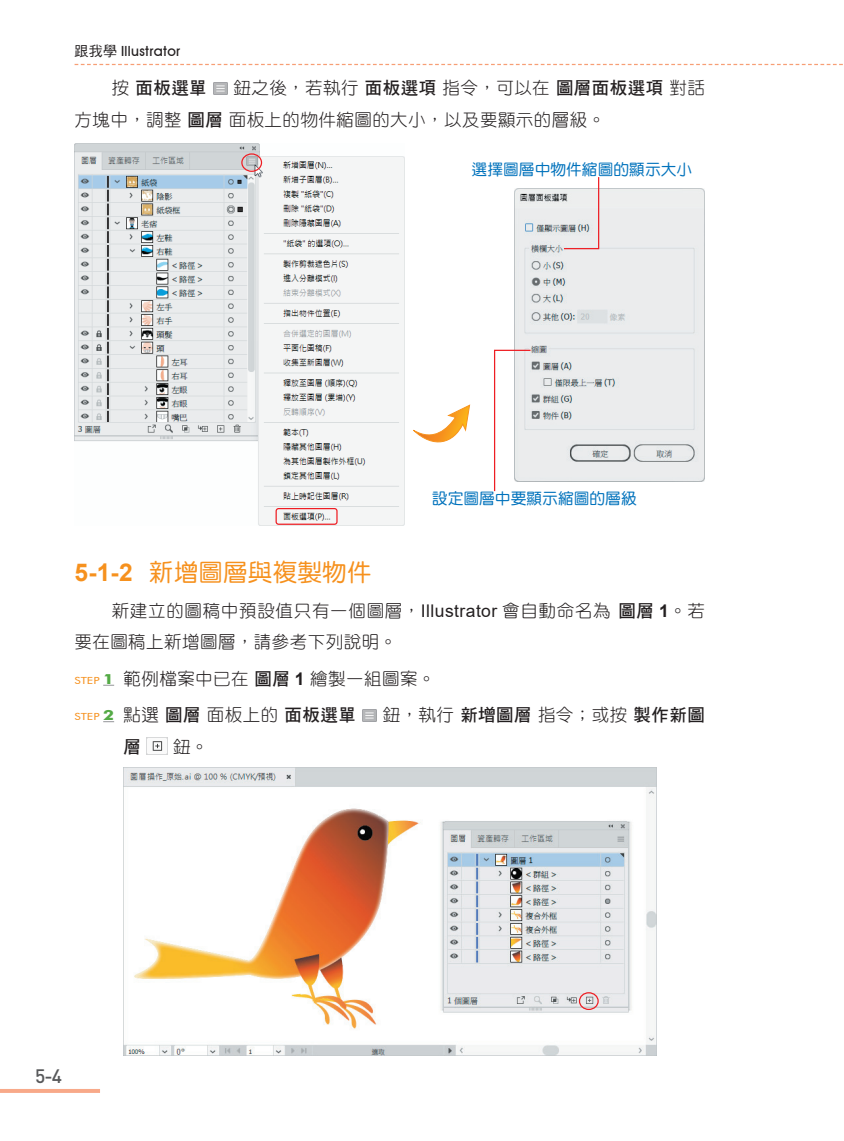
<style>
.page{position:relative;width:844px;height:1141px;background:#fff}
.page>*{position:absolute;margin:0;border:0;box-sizing:border-box;transform-origin:0 0}
.t1{font:24.5px "DF Yuan Std W5";letter-spacing:.01em;color:#f6911e}
.t2{font:500 19.25px "DIN Pro";color:#57585a}
.t3{font:17.5px/31.5px "DF Yuan Std W3";letter-spacing:.025em;color:#231f20}
.t4{font:17.5px "DF Hei Std W7";color:#231f20}
.t5{font:15.75px "DF Yuan Std W5";color:#0072bc}
.t6{font:500 14px "Avant Garde IT Cby BT";letter-spacing:.025em;color:#231f20}
.s1{font-family:"DF Hei Std W5";font-weight:400}
.s2{font-family:"DF Yuan Std W3"}
.s3{font-family:"DF Hei Std W7"}
.s4{font-family:"Arial";font-weight:700}
.s5{font-family:"Arial"}
.s6{font-family:"Futura BT";font-size:9.8px;color:#f6911e}
.s7{font-family:"Futura BT";font-weight:700;font-size:14px;color:#54aa46}
</style>
<div class="page">
<svg style="left:75px;top:64px;width:768px;height:1px"></svg>
<svg style="left:0;top:1089px;width:100px;height:4px"></svg>
<img style="left:362px;top:710px;width:14px;height:11px">
<img style="left:147px;top:738px;width:20px;height:16px">
<img style="left:213px;top:83px;width:14px;height:11px">
<img style="left:74px;top:144px;width:330px;height:382px">
<div style="left:241px;top:153px;width:21px;height:19px;border:1px solid #ee1d23;border-radius:50%"></div>
<div style="left:275px;top:508px;width:62px;height:17px;border:1px solid #ee1d23;border-radius:2px"></div>
<img style="left:514px;top:188px;width:190px;height:294px">
<svg style="left:562px;top:177px;width:37px;height:73px;background:#e6dfe0"></svg>
<svg style="left:494px;top:349px;width:37px;height:143px"></svg>
<svg style="left:413px;top:405px;width:57px;height:38px"></svg>
<img style="left:123px;top:768px;width:533px;height:288px">
<div style="left:578px;top:992px;width:20px;height:18px;border:1px solid #ee1d23;border-radius:50%"></div>
<p class="t6" style="left:74px;top:43px;width:107px"><span class="s1">跟我學</span> Illustrator</p>
<p class="t4" style="left:112px;top:79px;width:97px"><span class="s2">按</span>面板選單</p>
<p class="t3" style="left:74px;top:72px;width:631px;text-indent:159px">鈕之後，若執行<span class="s3">面板選項</span>指令，可以在<span class="s3">圖層面板選項</span>對話方塊中，調整<span class="s3">圖層</span>面板上的物件縮圖的大小，以及要顯示的層級。</p>
<p class="t5" style="left:471px;top:161px;width:222px">選擇圖層中物件縮圖的顯示大小</p>
<p class="t5" style="left:432px;top:490px;width:206px">設定圖層中要顯示縮圖的層級</p>
<h1 class="t1" style="left:74px;top:559px;width:298px"><span class="s4">5-1-2</span> 新增圖層與複製物件</h1>
<p class="t3" style="left:74px;top:594px;width:631px;text-indent:37px">新建立的圖稿中預設值只有一個圖層，<span class="s5">Illustrator</span> 會自動命名為<span class="s3">圖層</span> <span class="s4">1</span>。若要在圖稿上新增圖層，請參考下列說明。</p>
<p class="t3" style="left:74px;top:660px;width:362px;line-height:36.4px"><span class="s6">STEP</span> <span class="s7">1</span> 範例檔案中已在<span class="s3">圖層</span> <span class="s4">1</span> 繪製一組圖案。<br><span class="s6">STEP</span> <span class="s7">2</span> 點選<span class="s3">圖層</span>面板上的<span class="s3">面板選單</span></p>
<p class="t3" style="left:382px;top:699px;width:323px">鈕，執行<span class="s3">新增圖層</span>指令；或按<span class="s3">製作新圖</span></p>
<p class="t4" style="left:123px;top:737px;width:19px">層</p>
<p class="t3" style="left:173px;top:731px;width:37px">鈕。</p>
<p class="t2" style="left:35px;top:1063px;width:28px">5-4</p>
</div>
